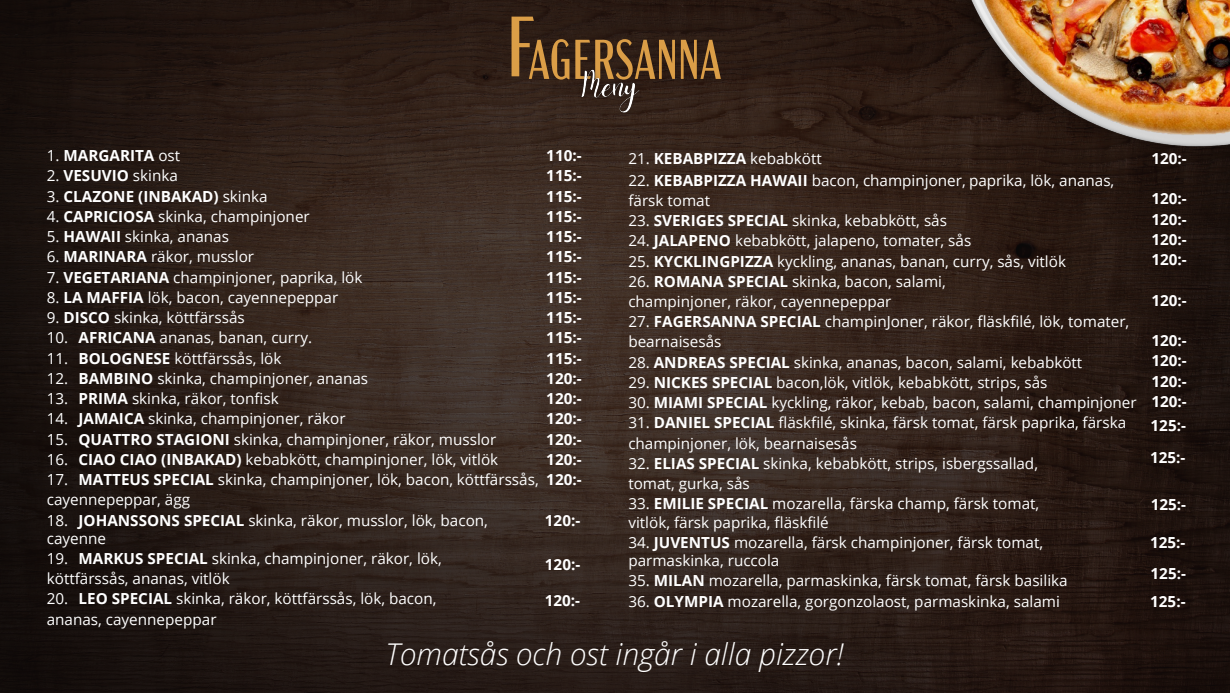
<style>
.page{position:relative;width:1230px;height:693px;background:#fff}
.page>*{position:absolute;margin:0;border:0;box-sizing:border-box;transform-origin:0 0}
.t1{font:55.9px "Acme Gothic Comp";color:#db9e47}
.t2{font:italic 300 30px "Open Sans";color:#fff}
.t3{font:15.3px/20.2px "Open Sans";color:#fff}
.t4{font:700 15.3px/20.3px "Open Sans";color:#fff;text-align:justify}
.t5{font:15.3px/18.3px "Open Sans";color:#fff}
.s1{font-size:85.3px}
.s2{font-weight:400}
.s3{font-style:inherit}
.s4{font-weight:700}
</style>
<div class="page">
<img style="left:0;top:0;width:1230px;height:693px">
<img style="left:913px;top:0;width:317px;height:194px">
<img style="left:962px;top:0;width:268px;height:135px">
<img style="left:571px;top:57px;width:78px;height:69px">
<h1 class="t1" style="left:507px;top:34px;width:216px"><span class="s1">F</span>AGERSANNA</h1>
<p class="t4" style="left:546px;top:145px;width:37px">110:- 115:- 115:- 115:- 115:- 115:- 115:- 115:- 115:- 115:- 115:- 120:- 120:- 120:- 120:- 120:- 120:-</p>
<p class="t4" style="left:545px;top:510px;width:37px">120:-</p>
<p class="t4" style="left:545px;top:553px;width:37px">120:-</p>
<p class="t4" style="left:545px;top:590px;width:37px">120:-</p>
<p class="t4" style="left:47px;top:145px;width:135px"><span class="s2">1.</span> MARGARITA <span class="s2">ost</span></p>
<p class="t4" style="left:47px;top:165px;width:133px"><span class="s2">2.</span> VESUVIO <span class="s2">skinka</span></p>
<p class="t4" style="left:47px;top:186px;width:222px"><span class="s2">3.</span> CLAZONE (INBAKAD) <span class="s2">skinka</span></p>
<p class="t3" style="left:47px;top:206px;width:264px"><span class="s3">4.</span> <span class="s4">CAPRICIOSA</span> skinka, champinjoner</p>
<p class="t3" style="left:47px;top:226px;width:184px"><span class="s3">5.</span> <span class="s4">HAWAII</span> skinka, ananas</p>
<p class="t3" style="left:47px;top:246px;width:209px"><span class="s3">6.</span> <span class="s4">MARINARA</span> räkor, musslor</p>
<p class="t3" style="left:47px;top:267px;width:317px"><span class="s3">7.</span> <span class="s4">VEGETARIANA</span> champinjoner, paprika, lök</p>
<p class="t3" style="left:47px;top:287px;width:293px"><span class="s3">8.</span> <span class="s4">LA MAFFIA</span> lök, bacon, cayennepeppar</p>
<p class="t3" style="left:47px;top:307px;width:200px"><span class="s3">9.</span> <span class="s4">DISCO</span> skinka, köttfärssås</p>
<p class="t3" style="left:47px;top:327px;width:267px"><span class="s3">10.</span> <span class="s4">AFRICANA</span> ananas, banan, curry.</p>
<p class="t3" style="left:47px;top:348px;width:236px"><span class="s3">11.</span> <span class="s4">BOLOGNESE</span> köttfärssås, lök</p>
<p class="t3" style="left:47px;top:368px;width:323px"><span class="s3">12.</span> <span class="s4">BAMBINO</span> skinka, champinjoner, ananas</p>
<p class="t3" style="left:47px;top:388px;width:233px"><span class="s3">13.</span> <span class="s4">PRIMA</span> skinka, räkor, tonfisk</p>
<p class="t3" style="left:47px;top:408px;width:300px"><span class="s3">14.</span> <span class="s4">JAMAICA</span> skinka, champinjoner, räkor</p>
<p class="t3" style="left:47px;top:429px;width:451px"><span class="s3">15.</span> <span class="s4">QUATTRO STAGIONI</span> skinka, champinjoner, räkor, musslor</p>
<p class="t3" style="left:47px;top:449px;width:453px"><span class="s3">16.</span> <span class="s4">CIAO CIAO (INBAKAD)</span> kebabkött, champinjoner, lök, vitlök</p>
<p class="t3" style="left:47px;top:469px;width:493px"><span class="s3">17.</span> <span class="s4">MATTEUS SPECIAL</span> skinka, champinjoner, lök, bacon, köttfärssås, cayennepeppar, ägg</p>
<p class="t3" style="left:47px;top:510px;width:443px;line-height:18.3px"><span class="s3">18.</span> <span class="s4">JOHANSSONS SPECIAL</span> skinka, räkor, musslor, lök, bacon, cayenne</p>
<p class="t3" style="left:47px;top:548px;width:397px"><span class="s3">19.</span> <span class="s4">MARKUS SPECIAL</span> skinka, champinjoner, räkor, lök, köttfärssås, ananas, vitlök</p>
<p class="t3" style="left:47px;top:588px;width:391px"><span class="s3">20.</span> <span class="s4">LEO SPECIAL</span> skinka, räkor, köttfärssås, lök, bacon, ananas, cayenne<span class="s3">peppar</span></p>
<p class="t5" style="left:628px;top:149px;width:195px">21. <span class="s4">KEBABPIZZA</span> kebabkött</p>
<p class="t3" style="left:628px;top:170px;width:488px"><span class="s3">22.</span> <span class="s4">KEBABPIZZA HAWAII</span> <span class="s3">b</span>acon, champinjoner, paprika, <span class="s3">lök, ananas, färsk tomat</span></p>
<p class="t3" style="left:628px;top:210px;width:320px"><span class="s3">23.</span> <span class="s4">SVERIGES SPECIAL</span> skinka, kebabkött, sås</p>
<p class="t3" style="left:628px;top:230px;width:344px"><span class="s3">24.</span> <span class="s4">JALAPENO</span> kebabkött, jalapeno, tomater, sås</p>
<p class="t3" style="left:628px;top:251px;width:439px"><span class="s3">25.</span> <span class="s4">KYCKLINGPIZZA</span> kyckling, ananas, banan, curry, sås, vitlök</p>
<p class="t3" style="left:628px;top:271px;width:319px"><span class="s3">26.</span> <span class="s4">ROMANA SPECIAL</span> skinka, bacon, salami, champinjoner, räkor, cayennepeppar</p>
<p class="t3" style="left:628px;top:311px;width:503px"><span class="s3">27.</span> <span class="s4">FAGERSANNA SPECIAL</span> champinJoner, räkor, fläskfilé, lök, tomater, bearnaisesås</p>
<p class="t3" style="left:628px;top:352px;width:455px"><span class="s3">28.</span> <span class="s4">ANDREAS SPECIAL</span> skinka, ananas, bacon, salami, kebabkött</p>
<p class="t3" style="left:628px;top:372px;width:421px"><span class="s3">29.</span> <span class="s4">NICKES SPECIAL</span> bacon,lök, vitlök, kebabkött, strips, sås</p>
<p class="t3" style="left:628px;top:392px;width:510px"><span class="s3">30.</span> <span class="s4">MIAMI SPECIAL</span> kyckling, räkor, kebab, bacon, salami, champinjoner</p>
<p class="t3" style="left:628px;top:412px;width:499px"><span class="s3">31.</span> <span class="s4">DANIEL SPECIAL</span> fläskfilé, skinka, färsk tomat, färsk paprika, färska champinjoner, lök, bearnaisesås</p>
<p class="t3" style="left:628px;top:453px;width:411px"><span class="s3">32.</span> <span class="s4">ELIAS SPECIAL</span> skinka, kebabkött, strips, isbergssallad, tomat, gurka, sås</p>
<p class="t3" style="left:628px;top:494px;width:412px;line-height:18.3px"><span class="s3">33.</span> <span class="s4">EMILIE SPECIAL</span> mozarella, färska champ, färsk tomat, <span class="s3">vitlök, färsk paprika, fläskfilé</span></p>
<p class="t5" style="left:628px;top:533px;width:416px">34. <span class="s4">JUVENTUS</span> mozarella, färsk champinjoner, färsk tomat, parmaskinka, ruccola</p>
<p class="t5" style="left:628px;top:571px;width:441px">35. <span class="s4">MILAN</span> mozarella, parmaskinka, färsk tomat, färsk basilika</p>
<p class="t5" style="left:628px;top:592px;width:433px">36. <span class="s4">OLYMPIA</span> mozarella, gorgonzolaost, parmaskinka, salami</p>
<h2 class="t2" style="left:386px;top:633px;width:460px">Tomatsås och ost ingår i alla pizzor!</h2>
<p class="t4" style="left:1151px;top:148px;width:37px">120:-</p>
<p class="t4" style="left:1151px;top:188px;width:37px">120:- 120:- 120:- 120:-</p>
<p class="t4" style="left:1151px;top:289px;width:37px">120:-</p>
<p class="t4" style="left:1151px;top:330px;width:37px">120:- 120:- 120:- 120:-</p>
<p class="t4" style="left:1151px;top:415px;width:37px">125:-</p>
<p class="t4" style="left:1150px;top:447px;width:37px">125:-</p>
<p class="t4" style="left:1151px;top:494px;width:37px">125:-</p>
<p class="t4" style="left:1150px;top:527px;width:37px;line-height:31.3px">125:-<br>125:-</p>
<p class="t4" style="left:1150px;top:591px;width:37px">125:-</p>
</div>
